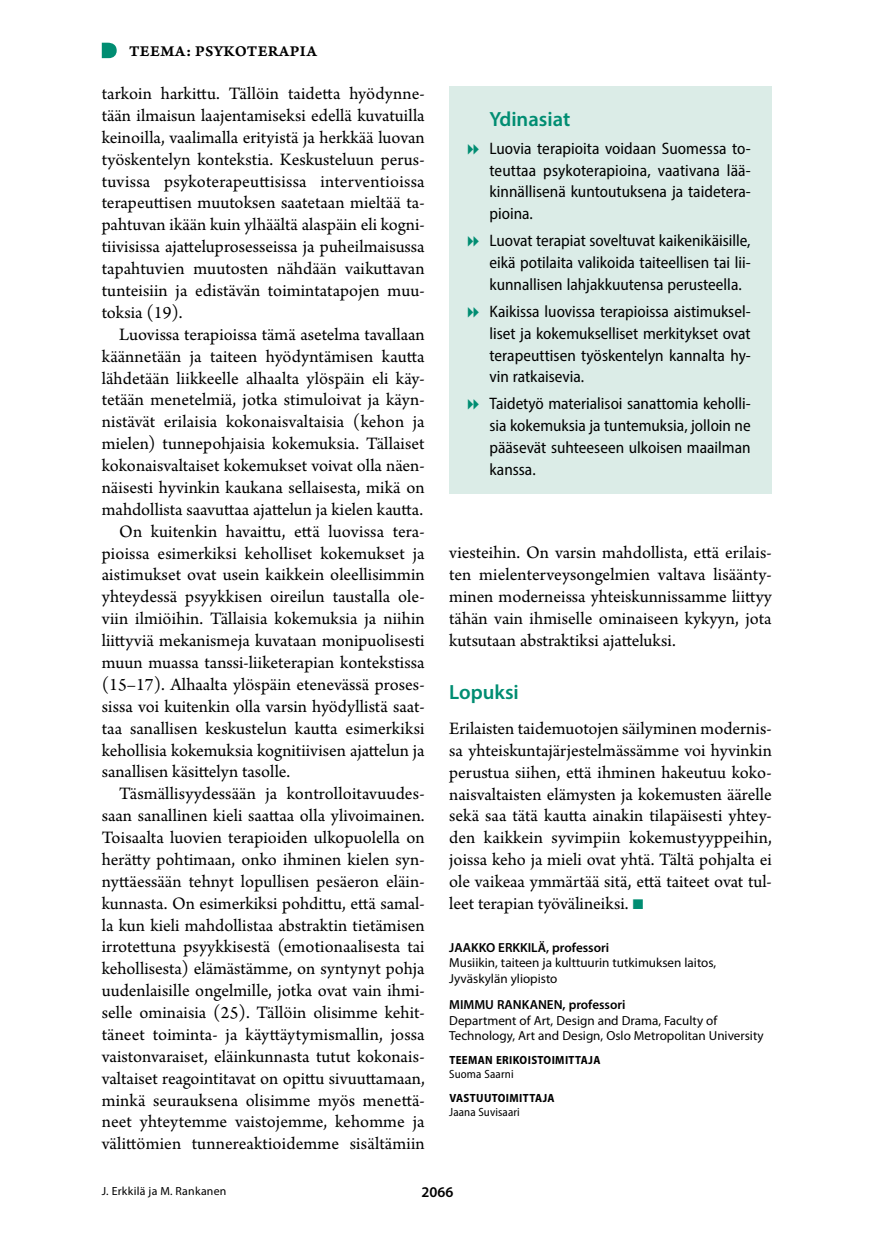
<style>
.page{position:relative;width:874px;height:1241px;background:#fff}
.page>*{position:absolute;margin:0;border:0;box-sizing:border-box;transform-origin:0 0}
.t1{font:600 20.65px "Myriad Pro";color:#008d72}
.t2{font:18.38px/21.9px "Arno Pro";color:#000;text-align:justify}
.t3{font:semi-condensed 16.62px/21.9px "Myriad Pro";color:#000;text-align:justify}
.t4{font:15.75px "Arno Pro Smbd Caption";letter-spacing:.015em;color:#000}
.t5{font:600 14.88px "Myriad Pro";color:#000}
.t6{font:13.12px/15.8px "Myriad Pro";color:#000}
.t7{font:600 13.12px "Myriad Pro";color:#000}
.t8{font:700 semi-condensed 11.9px "Myriad Pro";letter-spacing:.03em;color:#000}
.t9{font:semi-condensed 11.9px "Myriad Pro";letter-spacing:.01em;color:#000}
.t10{font:11.9px "Myriad Pro";letter-spacing:.02em;color:#000}
.s1{color:#008d72}
</style>
<div class="page">
<div style="left:449px;top:87px;width:322px;height:406px;background:#dbece7"></div>
<svg style="left:102px;top:43px;width:15px;height:15px"></svg>
<p class="t4" style="left:129px;top:41px;width:189px">TEEMA: PSYKOTERAPIA</p>
<p class="t2" style="left:102px;top:84px;width:324px">tarkoin harkittu. Tällöin taidetta hyödynne&shy;tään ilmaisun laajentamiseksi edellä kuvatuilla keinoilla, vaalimalla erityistä ja herkkää luovan työskentelyn kontekstia. Keskusteluun perus&shy;tuvissa psykoterapeuttisissa interventioissa terapeuttisen muutoksen saatetaan mieltää ta&shy;pahtuvan ikään kuin ylhäältä alaspäin eli kogni&shy;tiivisissa ajatteluprosesseissa ja puheilmaisussa tapahtuvien muutosten nähdään vaikuttavan tunteisiin ja edistävän toimintatapojen muu&shy;toksia (19).</p>
<p class="t2" style="left:119px;top:324px;width:307px">Luovissa terapioissa tämä asetelma tavallaan</p>
<p class="t2" style="left:102px;top:346px;width:324px">käännetään ja taiteen hyödyntämisen kautta</p>
<p class="t2" style="left:102px;top:368px;width:324px">lähdetään liikkeelle alhaalta ylöspäin eli käy-</p>
<p class="t2" style="left:102px;top:390px;width:324px">tetään menetelmiä, jotka stimuloivat ja käyn-</p>
<p class="t2" style="left:102px;top:412px;width:324px">nistävät erilaisia kokonaisvaltaisia (kehon ja</p>
<p class="t2" style="left:102px;top:433px;width:324px">mielen) tunnepohjaisia kokemuksia. Tällaiset</p>
<p class="t2" style="left:102px;top:455px;width:324px">kokonaisvaltaiset kokemukset voivat olla näen-</p>
<p class="t2" style="left:102px;top:477px;width:324px">näisesti hyvinkin kaukana sellaisesta, mikä on</p>
<p class="t2" style="left:102px;top:499px;width:323px">mahdollista saavuttaa ajattelun ja kielen kautta.</p>
<p class="t2" style="left:119px;top:521px;width:307px">On kuitenkin havaittu, että luovissa tera-</p>
<p class="t2" style="left:102px;top:543px;width:324px">pioissa esimerkiksi keholliset kokemukset ja</p>
<p class="t2" style="left:102px;top:565px;width:324px">aistimukset ovat usein kaikkein oleellisimmin</p>
<p class="t2" style="left:102px;top:586px;width:324px">yhteydessä psyykkisen oireilun taustalla ole-</p>
<p class="t2" style="left:102px;top:608px;width:324px">viin ilmiöihin. Tällaisia kokemuksia ja niihin</p>
<p class="t2" style="left:102px;top:630px;width:324px">liittyviä mekanismeja kuvataan monipuolisesti</p>
<p class="t2" style="left:102px;top:652px;width:324px">muun muassa tanssi-liiketerapian kontekstissa</p>
<p class="t2" style="left:102px;top:674px;width:324px">(15–17). Alhaalta ylöspäin etenevässä proses-</p>
<p class="t2" style="left:102px;top:696px;width:324px">sissa voi kuitenkin olla varsin hyödyllistä saat-</p>
<p class="t2" style="left:102px;top:718px;width:324px">taa sanallisen keskustelun kautta esimerkiksi</p>
<p class="t2" style="left:102px;top:740px;width:324px">kehollisia kokemuksia kognitiivisen ajattelun ja</p>
<p class="t2" style="left:102px;top:761px;width:190px">sanallisen käsittelyn tasolle.</p>
<p class="t2" style="left:119px;top:783px;width:307px">Täsmällisyydessään ja kontrolloitavuudes-</p>
<p class="t2" style="left:102px;top:805px;width:324px">saan sanallinen kieli saattaa olla ylivoimainen.</p>
<p class="t2" style="left:102px;top:827px;width:324px">Toisaalta luovien terapioiden ulkopuolella on</p>
<p class="t2" style="left:102px;top:849px;width:324px">herätty pohtimaan, onko ihminen kielen syn-</p>
<p class="t2" style="left:102px;top:871px;width:324px">nyttäessään tehnyt lopullisen pesäeron eläin-</p>
<p class="t2" style="left:102px;top:893px;width:324px">kunnasta. On esimerkiksi pohdittu, että samal-</p>
<p class="t2" style="left:102px;top:914px;width:324px">la kun kieli mahdollistaa abstraktin tietämisen</p>
<p class="t2" style="left:102px;top:936px;width:324px">irrotettuna psyykkisestä (emotionaalisesta tai</p>
<p class="t2" style="left:102px;top:958px;width:324px">kehollisesta) elämästämme, on syntynyt pohja</p>
<p class="t2" style="left:102px;top:980px;width:324px">uudenlaisille ongelmille, jotka ovat vain ihmi-</p>
<p class="t2" style="left:102px;top:1002px;width:324px">selle ominaisia (25). Tällöin olisimme kehit-</p>
<p class="t2" style="left:102px;top:1024px;width:324px">täneet toiminta- ja käyttäytymismallin, jossa</p>
<p class="t2" style="left:102px;top:1046px;width:324px">vaistonvaraiset, eläinkunnasta tutut kokonais-</p>
<p class="t2" style="left:102px;top:1068px;width:324px">valtaiset reagointitavat on opittu sivuuttamaan,</p>
<p class="t2" style="left:102px;top:1089px;width:324px">minkä seurauksena olisimme myös menettä-</p>
<p class="t2" style="left:102px;top:1111px;width:324px">neet yhteytemme vaistojemme, kehomme ja</p>
<p class="t2" style="left:102px;top:1133px;width:324px">välittömien tunnereaktioidemme sisältämiin</p>
<p class="t1" style="left:489px;top:105px;width:82px">Ydinasiat</p>
<p class="t3" style="left:489px;top:137px;width:263px">Luovia terapioita voidaan Suomessa to&shy;teuttaa psykoterapioina, vaativana lää&shy;kinnällisenä kuntoutuksena ja taidetera&shy;pioina.</p>
<p class="t3" style="left:489px;top:229px;width:262px">Luovat terapiat soveltuvat kaikenikäisille, eikä potilaita valikoida taiteellisen tai lii&shy;kunnallisen lahjakkuutensa perusteella.</p>
<p class="t3" style="left:489px;top:300px;width:262px">Kaikissa luovissa terapioissa aistimuksel&shy;liset ja kokemukselliset merkitykset ovat terapeuttisen työskentelyn kannalta hy&shy;vin ratkaisevia.</p>
<p class="t3" style="left:489px;top:392px;width:262px">Taidetyö materialisoi sanattomia keholli&shy;sia kokemuksia ja tuntemuksia, jolloin ne pääsevät suhteeseen ulkoisen maailman kanssa.</p>
<p class="t2" style="left:449px;top:542px;width:324px">viesteihin. On varsin mahdollista, että erilais&shy;ten mielenterveysongelmien valtava lisäänty&shy;minen moderneissa yhteiskunnissamme liittyy tähän vain ihmiselle ominaiseen kykyyn, jota kutsutaan abstraktiksi ajatteluksi.</p>
<p class="t1" style="left:449px;top:678px;width:71px">Lopuksi</p>
<p class="t2" style="left:449px;top:718px;width:324px">Erilaisten taidemuotojen säilyminen modernis&shy;sa yhteiskuntajärjestelmässämme voi hyvinkin perustua siihen, että ihminen hakeutuu koko&shy;naisvaltaisten elämysten ja kokemusten äärelle sekä saa tätä kautta ainakin tilapäisesti yhtey&shy;den kaikkein syvimpiin kokemustyyppeihin, joissa keho ja mieli ovat yhtä. Tältä pohjalta ei ole vaikeaa ymmärtää sitä, että taiteet ovat tul&shy;leet terapian työvälineiksi. <span class="s1">■</span></p>
<p class="t7" style="left:449px;top:938px;width:161px">JAAKKO ERKKILÄ, professori</p>
<p class="t6" style="left:449px;top:954px;width:268px">Musiikin, taiteen ja kulttuurin tutkimuksen laitos,<br>Jyväskylän yliopisto</p>
<p class="t7" style="left:449px;top:995px;width:178px">MIMMU RANKANEN, professori</p>
<p class="t6" style="left:449px;top:1011px;width:316px">Department of Art, Design and Drama, Faculty of<br>Technology, Art and Design, Oslo Metropolitan University</p>
<p class="t8" style="left:449px;top:1052px;width:152px">TEEMAN ERIKOISTOIMITTAJA</p>
<p class="t9" style="left:449px;top:1066px;width:66px">Suoma Saarni</p>
<p class="t8" style="left:449px;top:1090px;width:107px">VASTUUTOIMITTAJA</p>
<p class="t9" style="left:449px;top:1104px;width:72px">Jaana Suvisaari</p>
<p class="t10" style="left:102px;top:1183px;width:126px">J. Erkkilä ja M. Rankanen</p>
<p class="t5" style="left:421px;top:1182px;width:33px">2066</p>
</div>
